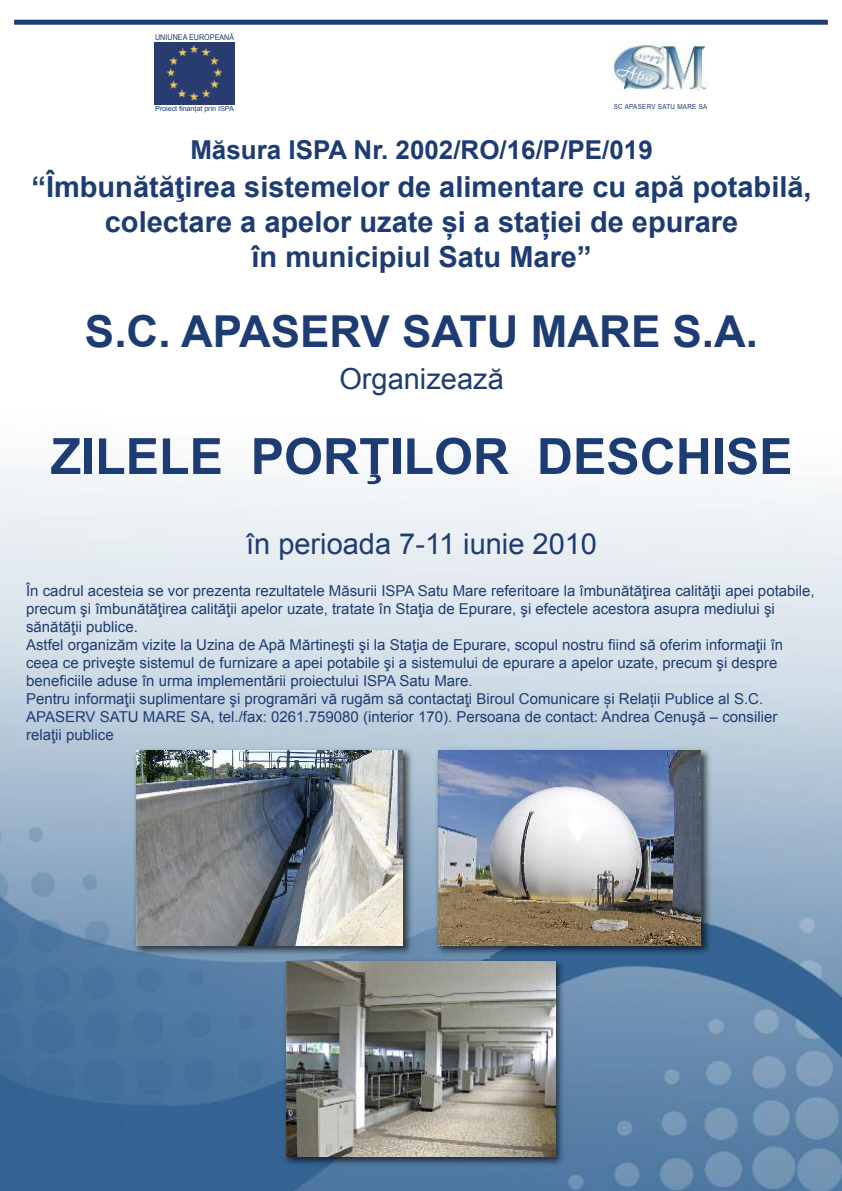
<style>
.page{position:relative;width:842px;height:1191px;background:#fff}
.page>*{position:absolute;margin:0;border:0;box-sizing:border-box;transform-origin:0 0}
.t1{font:50px "IZ Arial Bold";color:#1e3c74}
.t2{font:44px "IZ Arial Bold";color:#1e3c74}
.t3{font:29px/34.8px "IZ Arial Bold";color:#1e3c74;text-align:center}
.t4{font:29px "IZ Arial";color:#1e3c74}
.t5{font:26px "IZ Arial Bold";color:#1e3c74}
.t6{font:15px/18px "IZ Arial";color:#1e3c74}
.t7{font:8px "IZ Arial";color:#1e3c74;scale:.9 1}
.t8{font:7px "IZ Arial";letter-spacing:-.015em;color:#1e3c74;scale:1.05 1}
.t9{font:7px "IZ Arial";letter-spacing:.045em;color:#1e3c74;scale:.9 1}
</style>
<div class="page">
<img style="left:0;top:19px;width:842px;height:1172px">
<div style="left:14px;top:20px;width:814px;height:5px;background:#1e3c74"></div>
<img style="left:132px;top:746px;width:284px;height:212px">
<img style="left:136px;top:751px;width:267px;height:194px">
<img style="left:434px;top:746px;width:280px;height:212px">
<img style="left:438px;top:751px;width:263px;height:194px">
<img style="left:282px;top:957px;width:286px;height:212px">
<img style="left:282px;top:957px;width:134px;height:1px">
<img style="left:434px;top:957px;width:134px;height:1px">
<img style="left:287px;top:961px;width:268px;height:195px">
<img style="left:154px;top:43px;width:81px;height:61px">
<img style="left:613px;top:42px;width:95px;height:54px">
<p class="t7" style="left:155px;top:35px;width:89px">UNIUNEA EUROPEAN{</p>
<p class="t8" style="left:155px;top:106px;width:77px">Proiect finan\at prin ISPA</p>
<p class="t9" style="left:614px;top:104px;width:106px">SC APASERV SATU MARE SA</p>
<h3 class="t5" style="left:190px;top:140px;width:464px">M[sura ISPA Nr. 2002/RO/16/P/PE/019</h3>
<h3 class="t3" style="left:32px;top:172px;width:782px">“Îmbunătăţirea sistemelor de alimentare cu apă potabil[, colectare a apelor uzate ;i a sta\iei de epurare<br>în municipiul Satu Mare”</h3>
<h2 class="t2" style="left:85px;top:315px;width:675px">S.C. APASERV SATU MARE S.A.</h2>
<h3 class="t4" style="left:339px;top:368px;width:166px">Organizează</h3>
<h1 class="t1" style="left:51px;top:437px;width:743px">ZILELE PORŢILOR DESCHISE</h1>
<h3 class="t4" style="left:246px;top:532px;width:352px">în perioada 7-11 iunie 2010</h3>
<p class="t6" style="left:26px;top:583px;width:790px">În cadrul acesteia se vor prezenta rezultatele Măsurii ISPA Satu Mare referitoare la îmbunătăţirea calităţii apei potabile, precum şi îmbunătăţirea calităţii apelor uzate, tratate în Staţia de Epurare, şi efectele acestora asupra mediului şi sănătăţii publice.<br>Astfel organizăm vizite la Uzina de Apă Mărtineşti şi la Staţia de Epurare, scopul nostru fiind să oferim informaţii în ceea ce priveşte sistemul de furnizare a apei potabile şi a sistemului de epurare a apelor uzate, precum şi despre beneficiile aduse în urma implementării proiectului ISPA Satu Mare.<br>Pentru informaţii suplimentare şi programări vă rugăm să contactaţi Biroul Comunicare ;i Rela\ii Publice al S.C.<br>APASERV SATU MARE SA, tel./fax&lt; 0261.759080 (interior 170). Persoana de contact&lt; Andrea Cenuşă – consilier relaţii publice</p>
</div>
